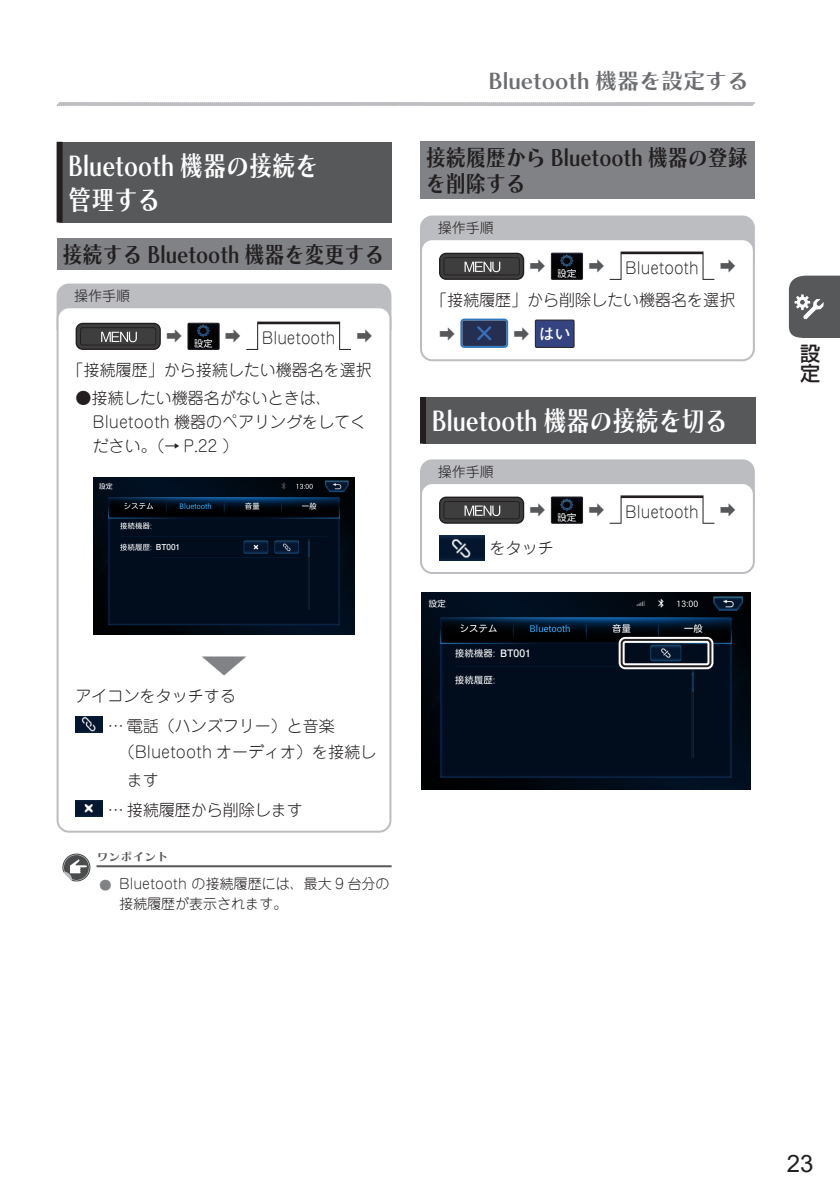
<style>
.page{position:relative;width:840px;height:1191px;background:#fff}
.page>*{position:absolute;margin:0;border:0;box-sizing:border-box;transform-origin:0 0}
.節{font:27.6px/34px "Chiaro Std B";color:#fff;scale:.83 1}
.t1{font:24px "Arial";color:#231f20}
.項{font:23px/26px "Chiaro Std B";color:#231f20;scale:.87 1}
.t2{font:22px "Chiaro Std B";color:#6c6d70}
.t3{font:500 20px/20px "Shin Go Pro";color:#231f20}
.本文{font:300 16px/24px "Jun 101 Pro";color:#231f20}
.タブ文字{font:300 16px "Jun 101 Pro";color:#231f20;scale:.95 1}
.本文-2{font:300 16px "Jun 101 Pro";color:#57585a}
.t4{font:700 16px "Futo Go B101 Pro";color:#fff}
.操作手順ータイトル{font:300 14px/20px "Jun 101 Pro";color:#231f20}
.操作の前に_ワンポイントータイトル{font:12px "Chiaro Std B";color:#57585a}
.t5{font:700 10.2px "Futo Go B101 Pro";color:#fff}
.t6{font:700 8.2px "Futo Go B101 Pro";color:#fff}
.s1{font-size:18px;color:#808285}
</style>
<div class="page">
<svg style="left:788px;top:276px;width:51px;height:62px;background:#6b6b6d"></svg>
<svg style="left:56px;top:102px;width:699px;height:4px;background:#c0c1c4"></svg>
<div style="left:60px;top:142px;width:331px;height:80px;background:#57585a"></div>
<div style="left:57px;top:142px;width:6px;height:80px;background:#231f20"></div>
<div style="left:423px;top:397px;width:331px;height:47px;background:#57585a"></div>
<div style="left:420px;top:397px;width:6px;height:47px;background:#231f20"></div>
<div style="left:421px;top:216px;width:332px;height:55px;background:#bcbdc0;border-radius:11px"></div>
<div style="left:420px;top:215px;width:334px;height:57px;border:2px solid #bcbdc0;border-radius:11px"></div>
<div style="left:421px;top:460px;width:332px;height:55px;background:#bcbdc0;border-radius:11px"></div>
<div style="left:420px;top:459px;width:334px;height:57px;border:2px solid #bcbdc0;border-radius:11px"></div>
<div style="left:421px;top:239px;width:332px;height:121px;background:#fff;border-radius:11px"></div>
<div style="left:439px;top:253px;width:84px;height:26px;background:#3e3e3f;border-radius:6px"></div>
<div style="left:439px;top:253px;width:85px;height:27px;border:1px solid #231f20;border-radius:6px"></div>
<div style="left:443px;top:257px;width:76px;height:18px;border:1px solid #231f20;border-radius:2px"></div>
<svg style="left:464px;top:262px;width:36px;height:10px"></svg>
<img style="left:552px;top:255px;width:28px;height:23px">
<div style="left:550px;top:253px;width:32px;height:27px;border:1px solid #231f20"></div>
<svg style="left:609px;top:251px;width:105px;height:29px"></svg>
<svg style="left:460px;top:318px;width:48px;height:30px"></svg>
<div style="left:535px;top:320px;width:38px;height:27px;background:#334481"></div>
<div style="left:534px;top:319px;width:40px;height:29px;border:1px solid #231f20"></div>
<div style="left:420px;top:238px;width:334px;height:123px;border:2px solid #bcbdc0;border-radius:11px"></div>
<div style="left:421px;top:483px;width:332px;height:90px;background:#fff;border-radius:11px"></div>
<div style="left:439px;top:497px;width:84px;height:26px;background:#3e3e3f;border-radius:6px"></div>
<div style="left:439px;top:496px;width:85px;height:28px;border:1px solid #231f20;border-radius:6px"></div>
<div style="left:443px;top:501px;width:76px;height:18px;border:1px solid #231f20;border-radius:2px"></div>
<svg style="left:464px;top:505px;width:36px;height:11px"></svg>
<img style="left:552px;top:498px;width:28px;height:24px">
<div style="left:550px;top:496px;width:32px;height:28px;border:1px solid #231f20"></div>
<svg style="left:609px;top:495px;width:105px;height:29px"></svg>
<img style="left:439px;top:535px;width:45px;height:25px">
<div style="left:420px;top:482px;width:334px;height:92px;border:2px solid #bcbdc0;border-radius:11px"></div>
<img style="left:421px;top:592px;width:328px;height:197px">
<div style="left:499px;top:648px;width:106px;height:11px;background:#010c1c"></div>
<div style="left:420px;top:142px;width:334px;height:57px;background:#808285"></div>
<div style="left:618px;top:637px;width:95px;height:32px;border:6px solid #fff;border-radius:4px"></div>
<div style="left:58px;top:284px;width:332px;height:55px;background:#bcbdc0;border-radius:11px"></div>
<div style="left:57px;top:283px;width:334px;height:57px;border:2px solid #bcbdc0;border-radius:11px"></div>
<div style="left:58px;top:307px;width:332px;height:524px;background:#fff;border-radius:11px"></div>
<div style="left:76px;top:323px;width:84px;height:26px;background:#3e3e3f;border-radius:6px"></div>
<div style="left:76px;top:323px;width:85px;height:27px;border:1px solid #231f20;border-radius:6px"></div>
<div style="left:80px;top:327px;width:76px;height:18px;border:1px solid #231f20;border-radius:2px"></div>
<svg style="left:101px;top:332px;width:36px;height:10px"></svg>
<img style="left:189px;top:325px;width:28px;height:23px">
<div style="left:187px;top:323px;width:32px;height:27px;border:1px solid #231f20"></div>
<svg style="left:246px;top:321px;width:105px;height:29px"></svg>
<img style="left:93px;top:477px;width:261px;height:157px">
<div style="left:155px;top:542px;width:85px;height:9px;background:#010c1c"></div>
<svg style="left:202px;top:656px;width:44px;height:19px"></svg>
<img style="left:76px;top:716px;width:27px;height:16px">
<img style="left:76px;top:800px;width:27px;height:16px">
<div style="left:57px;top:306px;width:334px;height:526px;border:2px solid #bcbdc0;border-radius:11px"></div>
<div style="left:57px;top:238px;width:334px;height:31px;background:#808285"></div>
<hr style="left:96px;top:865px;width:295px;height:2px;background:#57585a">
<svg style="left:62px;top:853px;width:28px;height:28px"></svg>
<div style="left:620px;top:639px;width:91px;height:28px;border:2px solid #231f20;border-radius:4px"></div>
<p class="節" style="left:68px;top:148px;width:302px">Bluetooth 機器の接続を管理する</p>
<p class="項" style="left:62px;top:241px;width:371px">接続する Bluetooth 機器を変更する</p>
<p class="操作手順ータイトル" style="left:74px;top:284px;width:57px">操作手順</p>
<p class="本文-2" style="left:166px;top:323px;width:17px">➡</p>
<p class="本文-2" style="left:225px;top:323px;width:17px">➡</p>
<p class="タブ文字" style="left:262px;top:325px;width:79px">Bluetooth</p>
<p class="本文-2" style="left:356px;top:323px;width:17px">➡</p>
<p class="本文" style="left:68px;top:356px;width:305px">「接続履歴」から接続したい機器名を選択</p>
<p class="本文" style="left:93px;top:384px;width:275px;text-indent:-17px">●接続したい機器名がないときは、<br>Bluetooth 機器のペアリングをしてください。（→ P.22 ）</p>
<p class="t6" style="left:156px;top:540px;width:26px">BT001</p>
<p class="本文" style="left:76px;top:682px;width:161px">アイコンをタッチする</p>
<p class="本文" style="left:119px;top:710px;width:259px;line-height:26.4px;text-indent:-11px">… 電話（ハンズフリー）と音楽（Bluetooth オーディオ）を接続し</p>
<p class="本文" style="left:127px;top:766px;width:33px">ます</p>
<p class="本文" style="left:108px;top:796px;width:196px">… 接続履歴から削除します</p>
<p class="操作の前に_ワンポイントータイトル" style="left:96px;top:849px;width:73px">ワンポイント</p>
<p class="操作手順ータイトル" style="left:119px;top:872px;width:272px;text-indent:-23px"><span class="s1">⿟</span> Bluetooth の接続履歴には、最大 9 台分の接続履歴が表示されます。</p>
<h3 class="t2" style="left:488px;top:68px;width:262px">Bluetooth 機器を設定する</h3>
<p class="項" style="left:425px;top:145px;width:371px">接続履歴から Bluetooth 機器の登録を削除する</p>
<p class="操作手順ータイトル" style="left:437px;top:216px;width:57px">操作手順</p>
<p class="本文-2" style="left:529px;top:253px;width:17px">➡</p>
<p class="本文-2" style="left:588px;top:253px;width:17px">➡</p>
<p class="タブ文字" style="left:625px;top:255px;width:79px">Bluetooth</p>
<p class="本文-2" style="left:719px;top:253px;width:17px">➡</p>
<p class="本文" style="left:431px;top:286px;width:305px">「接続履歴」から削除したい機器名を選択</p>
<p class="本文-2" style="left:439px;top:321px;width:17px">➡</p>
<p class="本文-2" style="left:513px;top:321px;width:17px">➡</p>
<p class="t4" style="left:538px;top:321px;width:33px">はい</p>
<p class="節" style="left:431px;top:403px;width:358px">Bluetooth 機器の接続を切る</p>
<p class="操作手順ータイトル" style="left:437px;top:460px;width:57px">操作手順</p>
<p class="本文-2" style="left:529px;top:497px;width:17px">➡</p>
<p class="本文-2" style="left:588px;top:497px;width:17px">➡</p>
<p class="タブ文字" style="left:625px;top:499px;width:79px">Bluetooth</p>
<p class="本文-2" style="left:719px;top:497px;width:17px">➡</p>
<p class="本文" style="left:489px;top:534px;width:65px">をタッチ</p>
<p class="t5" style="left:500px;top:645px;width:32px">BT001</p>
<p class="t3" style="left:799px;top:341px;width:21px">設定</p>
<h2 class="t1" style="left:786px;top:1147px;width:28px">23</h2>
</div>
